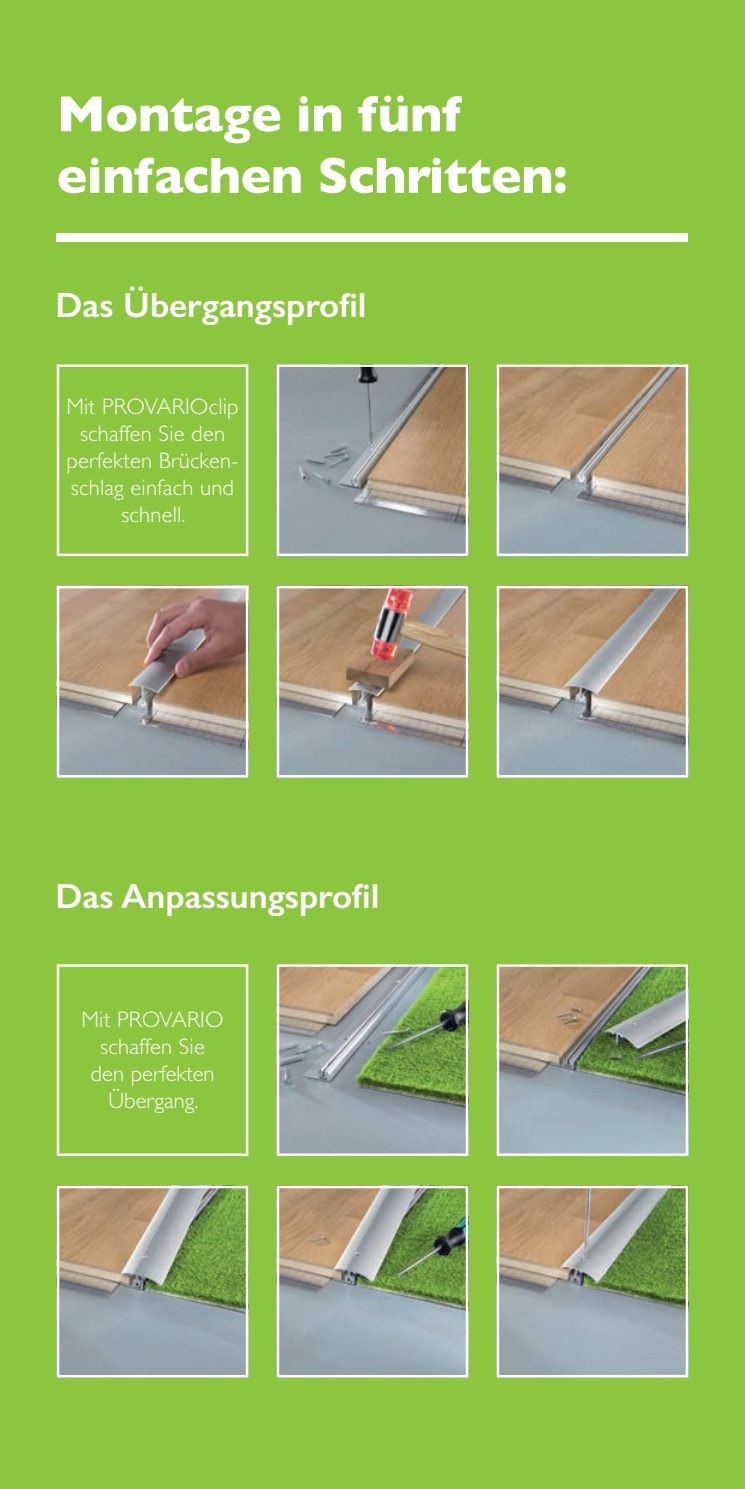
<style>
.page{position:relative;width:745px;height:1489px;background:#fff}
.page>*{position:absolute;margin:0;border:0;box-sizing:border-box;transform-origin:0 0}
.t1{font:700 51.25px/61.5px "Gill Sans";letter-spacing:-.01em;color:#fff}
.t2{font:600 35px "Gill Sans";color:#fff}
.t3{font:300 22.5px/27px "Gill Sans";letter-spacing:.01em;color:#fff;text-align:center}
</style>
<div class="page">
<div style="left:0;top:0;width:744px;height:1488px;background:#8bc63e"></div>
<div style="left:57px;top:233px;width:630px;height:9px;background:#fff"></div>
<div style="left:57px;top:964px;width:191px;height:191px;border:2px solid #fff"></div>
<img style="left:60px;top:1188px;width:185px;height:186px">
<div style="left:57px;top:1185px;width:191px;height:192px;border:2px solid #fff"></div>
<img style="left:279px;top:967px;width:186px;height:185px">
<div style="left:276px;top:964px;width:192px;height:191px;border:2px solid #fff"></div>
<img style="left:279px;top:1188px;width:186px;height:186px">
<div style="left:276px;top:1185px;width:192px;height:192px;border:2px solid #fff"></div>
<img style="left:499px;top:967px;width:185px;height:185px">
<div style="left:496px;top:964px;width:191px;height:191px;border:2px solid #fff"></div>
<img style="left:499px;top:1188px;width:185px;height:186px">
<div style="left:496px;top:1185px;width:191px;height:192px;border:2px solid #fff"></div>
<img style="left:60px;top:589px;width:185px;height:185px">
<div style="left:57px;top:586px;width:191px;height:191px;border:2px solid #fff"></div>
<img style="left:279px;top:367px;width:186px;height:186px">
<div style="left:276px;top:364px;width:192px;height:192px;border:2px solid #fff"></div>
<div style="left:57px;top:364px;width:191px;height:192px;border:2px solid #fff"></div>
<img style="left:279px;top:589px;width:186px;height:185px">
<div style="left:276px;top:586px;width:192px;height:191px;border:2px solid #fff"></div>
<img style="left:499px;top:367px;width:185px;height:186px">
<div style="left:496px;top:364px;width:191px;height:192px;border:2px solid #fff"></div>
<img style="left:499px;top:589px;width:185px;height:185px">
<div style="left:496px;top:586px;width:191px;height:191px;border:2px solid #fff"></div>
<h1 class="t1" style="left:57px;top:82px;width:512px">Montage in fünf einfachen Schritten:</h1>
<h2 class="t2" style="left:55px;top:284px;width:312px">Das Übergangsprofil</h2>
<p class="t3" style="left:66px;top:392px;width:174px">Mit PROVARIOclip schaffen Sie den perfekten Brücken&shy;schlag einfach und schnell.</p>
<h2 class="t2" style="left:55px;top:874px;width:325px">Das Anpassungsprofil</h2>
<p class="t3" style="left:81px;top:1005px;width:143px">Mit PROVARIO schaffen Sie den perfekten<br>Übergang.</p>
</div>
